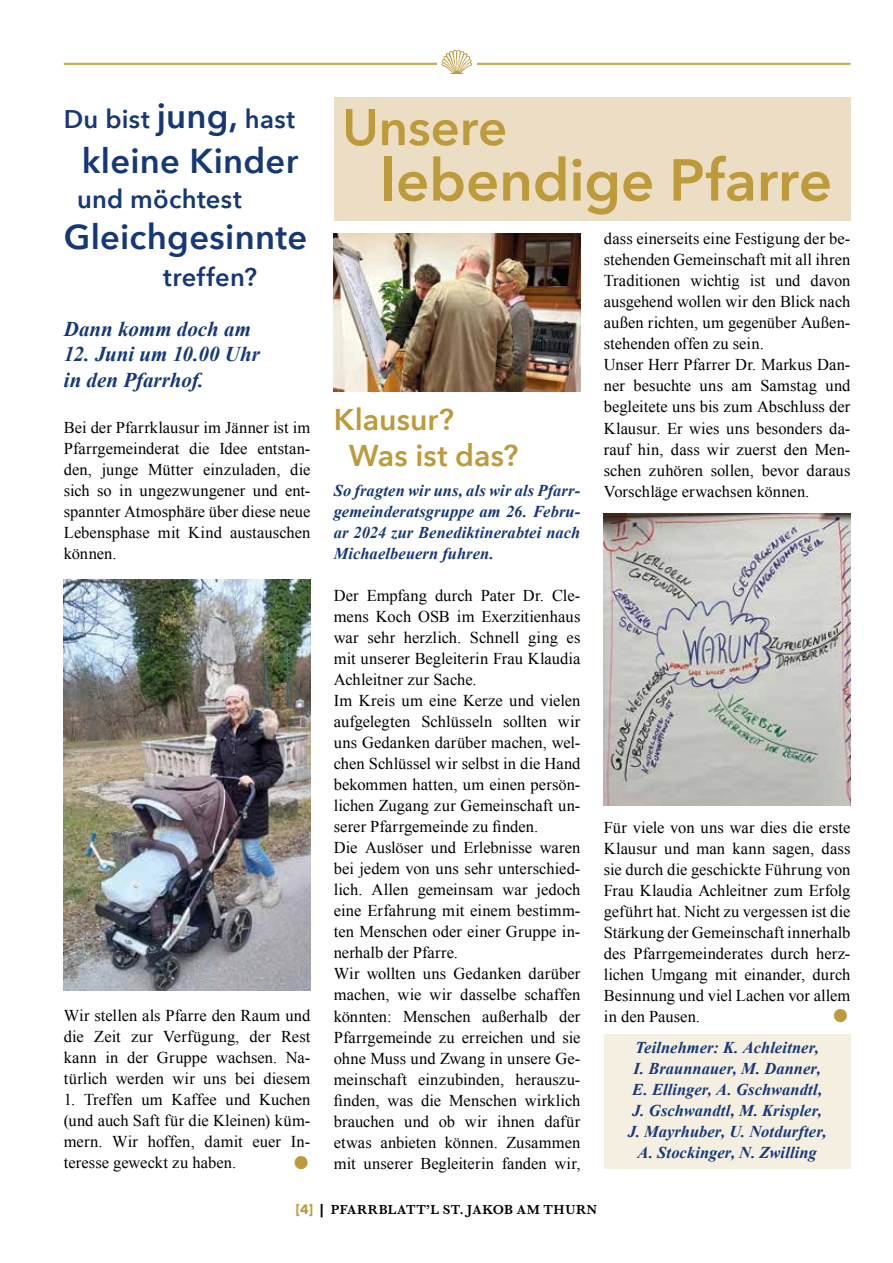
<style>
.page{position:relative;width:893px;height:1263px;background:#fff}
.page>*{position:absolute;margin:0;border:0;box-sizing:border-box;transform-origin:0 0}
.t1{font:600 58.5px "Avenir Next";letter-spacing:-.005em;color:#bd9a3a}
.t2{font:600 51px "Avenir Next";letter-spacing:-.005em;color:#bd9a3a}
.t3{font:600 34.5px "Avenir Next";letter-spacing:.01em;color:#153878}
.t4{font:600 30px/36px "Avenir Next";color:#bd9a3a}
.t5{font:30px "Times New Roman";color:#bd9a3a}
.t6{font:600 25.5px "Avenir Next";letter-spacing:.01em;color:#153878}
.t7{font:italic 700 21px/25.2px "Times New Roman";color:#153878}
.t8{font:16.5px/21px "Times New Roman";letter-spacing:.005em;color:#000;text-align:justify}
.t9{font:italic 700 16.5px/21px "Times New Roman";letter-spacing:.005em;color:#153878;text-align:justify}
.t10{font:600 13.5px "Baskerville";letter-spacing:.045em;color:#000}
.s1{font-size:34.5px}
.s2{font-family:"Avenir Next";font-weight:700;color:#bd9a3a}
.s3{font-family:"Avenir Next";font-weight:700}
</style>
<div class="page">
<hr style="left:64px;top:63px;width:786px;height:1px;background:#bd9a3a">
<hr style="left:64px;top:64px;width:786px;height:1px;background:#bd9a3a">
<div style="left:437px;top:50px;width:40px;height:24px;background:#fff"></div>
<img style="left:442px;top:50px;width:30px;height:24px">
<div style="left:334px;top:97px;width:516px;height:124px;background:#ebdec4"></div>
<div style="left:604px;top:1034px;width:246px;height:134px;background:#f5efe2"></div>
<img style="left:64px;top:579px;width:246px;height:412px">
<img style="left:334px;top:234px;width:246px;height:157px">
<img style="left:604px;top:514px;width:246px;height:292px">
<h3 class="t6" style="left:64px;top:97px;width:233px">Du bist <span class="s1">jung,</span> hast</h3>
<h3 class="t3" style="left:82px;top:131px;width:218px">kleine Kinder</h3>
<h3 class="t6" style="left:77px;top:177px;width:166px">und möchtest</h3>
<h3 class="t3" style="left:64px;top:207px;width:245px">Gleichgesinnte</h3>
<h3 class="t6" style="left:163px;top:256px;width:95px">treffen?</h3>
<p class="t7" style="left:64px;top:316px;width:189px">Dann komm doch am</p>
<p class="t7" style="left:64px;top:341px;width:198px">12. Juni um 10.00 Uhr in den Pfarrhof.</p>
<p class="t8" style="left:64px;top:417px;width:248px">Bei der Pfarrklausur im Jänner ist im Pfarrgemeinderat die Idee entstan&shy;den, junge Mütter einzuladen, die sich so in ungezwungener und ent&shy;spannter Atmosphäre über diese neue Lebensphase mit Kind austauschen können.</p>
<p class="t8" style="left:64px;top:1005px;width:248px">Wir stellen als Pfarre den Raum und die Zeit zur Verfügung, der Rest kann in der Gruppe wachsen. Na&shy;türlich werden wir uns bei diesem</p>
<p class="t8" style="left:64px;top:1089px;width:248px">1. Treffen um Kaffee und Kuchen (und auch Saft für die Kleinen) küm&shy;mern. Wir hoffen, damit euer In&shy;teresse geweckt zu haben.</p>
<h3 class="t5" style="left:292px;top:1141px;width:20px">●</h3>
<h2 class="t2" style="left:342px;top:84px;width:166px">Unsere</h2>
<h1 class="t1" style="left:381px;top:130px;width:453px">lebendige Pfarre</h1>
<h3 class="t4" style="left:349px;top:400px;width:171px;text-indent:-15px">Klausur?<br>Was ist das?</h3>
<p class="t9" style="left:334px;top:480px;width:248px">So fragten wir uns, als wir als Pfarr&shy;gemeinderatsgruppe am 26. Febru&shy;ar 2024 zur Benediktinerabtei nach Michaelbeuern fuhren.</p>
<p class="t8" style="left:334px;top:585px;width:248px;text-align:left">Der Empfang durch Pater Dr. Cle&shy;mens Koch OSB im Exerzitienhaus war sehr herzlich. Schnell ging es mit unserer Begleiterin Frau Klaudia Achleitner zur Sache.<br>Im Kreis um eine Kerze und vielen aufgelegten Schlüsseln sollten wir uns Gedanken darüber machen, wel&shy;chen Schlüssel wir selbst in die Hand bekommen hatten, um einen persön&shy;lichen Zugang zur Gemeinschaft un&shy;serer Pfarrgemeinde zu finden.<br>Die Auslöser und Erlebnisse waren bei jedem von uns sehr unterschied&shy;lich. Allen gemeinsam war jedoch eine Erfahrung mit einem bestimm&shy;ten Menschen oder einer Gruppe in&shy;nerhalb der Pfarre.<br>Wir wollten uns Gedanken darüber machen, wie wir dasselbe schaffen könnten: Menschen außerhalb der Pfarrgemeinde zu erreichen und sie ohne Muss und Zwang in unsere Ge&shy;meinschaft einzubinden, herauszu&shy;finden, was die Menschen wirklich brauchen und ob wir ihnen dafür etwas anbieten können. Zusammen mit unserer Begleiterin fanden wir,</p>
<p class="t8" style="left:604px;top:228px;width:248px;text-align:left">dass einerseits eine Festigung der be&shy;stehenden Gemeinschaft mit all ihren Traditionen wichtig ist und davon ausgehend wollen wir den Blick nach außen richten, um gegenüber Außen&shy;stehenden offen zu sein.<br>Unser Herr Pfarrer Dr. Markus Dan&shy;ner besuchte uns am Samstag und begleitete uns bis zum Abschluss der Klausur. Er wies uns besonders da&shy;rauf hin, dass wir zuerst den Men&shy;schen zuhören sollen, bevor daraus Vorschläge erwachsen können.</p>
<p class="t8" style="left:604px;top:816px;width:248px">Für viele von uns war dies die erste Klausur und man kann sagen, dass sie durch die geschickte Führung von Frau Klaudia Achleitner zum Erfolg geführt hat. Nicht zu vergessen ist die Stärkung der Gemeinschaft innerhalb des Pfarrgemeinderates durch herz&shy;lichen Umgang mit einander, durch Besinnung und viel Lachen vor allem in den Pausen.</p>
<h3 class="t5" style="left:831px;top:994px;width:20px">●</h3>
<p class="t9" style="left:628px;top:1037px;width:200px;text-align:center">Teilnehmer: K. Achleitner,<br>I. Braunnauer, M. Danner,<br>E. Ellinger, A. Gschwandtl,<br>J. Gschwandtl, M. Krispler,<br>J. Mayrhuber, U. Notdurfter,<br>A. Stockinger, N. Zwilling</p>
<p class="t10" style="left:296px;top:1200px;width:303px"><span class="s2">[4]</span> <span class="s3">|</span> PFARRBLATT’L ST. JAKOB AM THURN</p>
</div>
